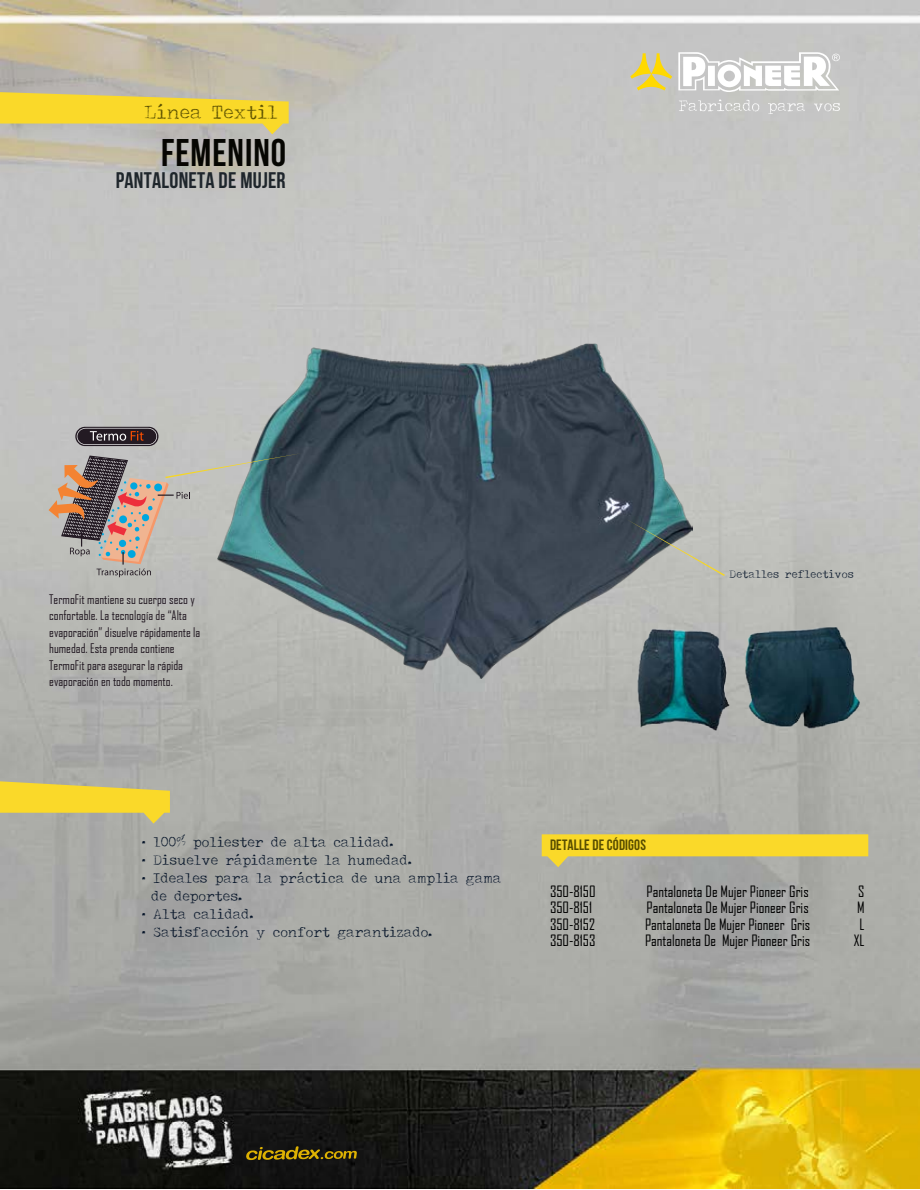
<style>
.page{position:relative;width:920px;height:1190px;background:#fff}
.page>*{position:absolute;margin:0;border:0;box-sizing:border-box;transform-origin:0 0}
.t1{font:38.55px "Bebas Neue";letter-spacing:.025em;color:#060602}
.t2{font:22.5px "Bebas Neue";letter-spacing:.01em;color:#1f262c}
.t3{font:19.5px "Smithy XT Faded";letter-spacing:.005em;color:#584d00}
.t4{font:15px/16.5px "Agency FB";color:#000}
.t5{font:15px "Bebas Neue";letter-spacing:.01em;color:#584d00}
.t6{font:14.25px/18px "Smithy XT Faded";color:#000f24}
.t7{font:12.75px/16.5px "Agency FB";color:#231a23}
.t8{font:11.1px "Smithy XT Faded";letter-spacing:.005em;color:#000f24}
</style>
<div class="page">
<img style="left:1px;top:0;width:918px;height:1188px">
<svg style="left:75px;top:427px;width:83px;height:19px"></svg>
<svg style="left:77px;top:428px;width:80px;height:17px"></svg>
<svg style="left:0;top:781px;width:170px;height:42px;background:#dec954"></svg>
<img style="left:633px;top:625px;width:103px;height:110px">
<img style="left:743px;top:625px;width:118px;height:105px">
<img style="left:218px;top:343px;width:474px;height:335px">
<svg style="left:678px;top:52px;width:161px;height:40px"></svg>
<svg style="left:630px;top:53px;width:42px;height:37px;background:#d9cb7e"></svg>
<svg style="left:678px;top:99px;width:81px;height:13px"></svg>
<svg style="left:768px;top:103px;width:37px;height:11px"></svg>
<svg style="left:813px;top:103px;width:26px;height:9px"></svg>
<svg style="left:246px;top:1146px;width:111px;height:14px;background:#58490c"></svg>
<svg style="left:0;top:92px;width:288px;height:42px;background:#e4ce5a"></svg>
<svg style="left:541px;top:834px;width:327px;height:33px;background:#dfc951"></svg>
<svg style="left:49px;top:453px;width:252px;height:124px;background:#979894"></svg>
<svg style="left:626px;top:519px;width:98px;height:57px;background:#8b9593"></svg>
<h3 class="t3" style="left:144px;top:101px;width:135px">Línea Textil</h3>
<h1 class="t1" style="left:161px;top:131px;width:126px">FEMENINO</h1>
<h2 class="t2" style="left:116px;top:168px;width:171px">PANTALONETA DE MUJER</h2>
<p class="t7" style="left:49px;top:590px;width:153px">TermoFit mantiene su cuerpo seco y confortable. La tecnología de “Alta evaporación” disuelve rápidamente la humedad. Esta prenda contiene TermoFit para asegurar la rápida evaporación en todo momento.</p>
<p class="t8" style="left:729px;top:567px;width:126px">Detalles reflectivos</p>
<p class="t6" style="left:142px;top:833px;width:253px">• 100% poliester de alta calidad.</p>
<p class="t6" style="left:142px;top:851px;width:271px">• Disuelve rápidamente la humedad.</p>
<p class="t6" style="left:151px;top:869px;width:352px;text-indent:-9px">• Ideales para la práctica de una amplia gama de deportes.</p>
<p class="t6" style="left:142px;top:905px;width:113px">• Alta calidad.</p>
<p class="t6" style="left:142px;top:923px;width:292px">• Satisfacción y confort garantizado.</p>
<p class="t5" style="left:550px;top:836px;width:97px">DETALLE DE CÓDIGOS</p>
<p class="t4" style="left:550px;top:882px;width:47px">350-8150<br>350-8151<br>350-8152<br>350-8153</p>
<p class="t4" style="left:645px;top:882px;width:166px;text-align:justify">Pantaloneta De Mujer Pioneer Gris Pantaloneta De Mujer Pioneer Gris Pantaloneta De Mujer Pioneer Gris Pantaloneta De Mujer Pioneer Gris</p>
<p class="t4" style="left:853px;top:882px;width:12px;text-align:center">S<br>M<br>L<br>XL</p>
</div>
